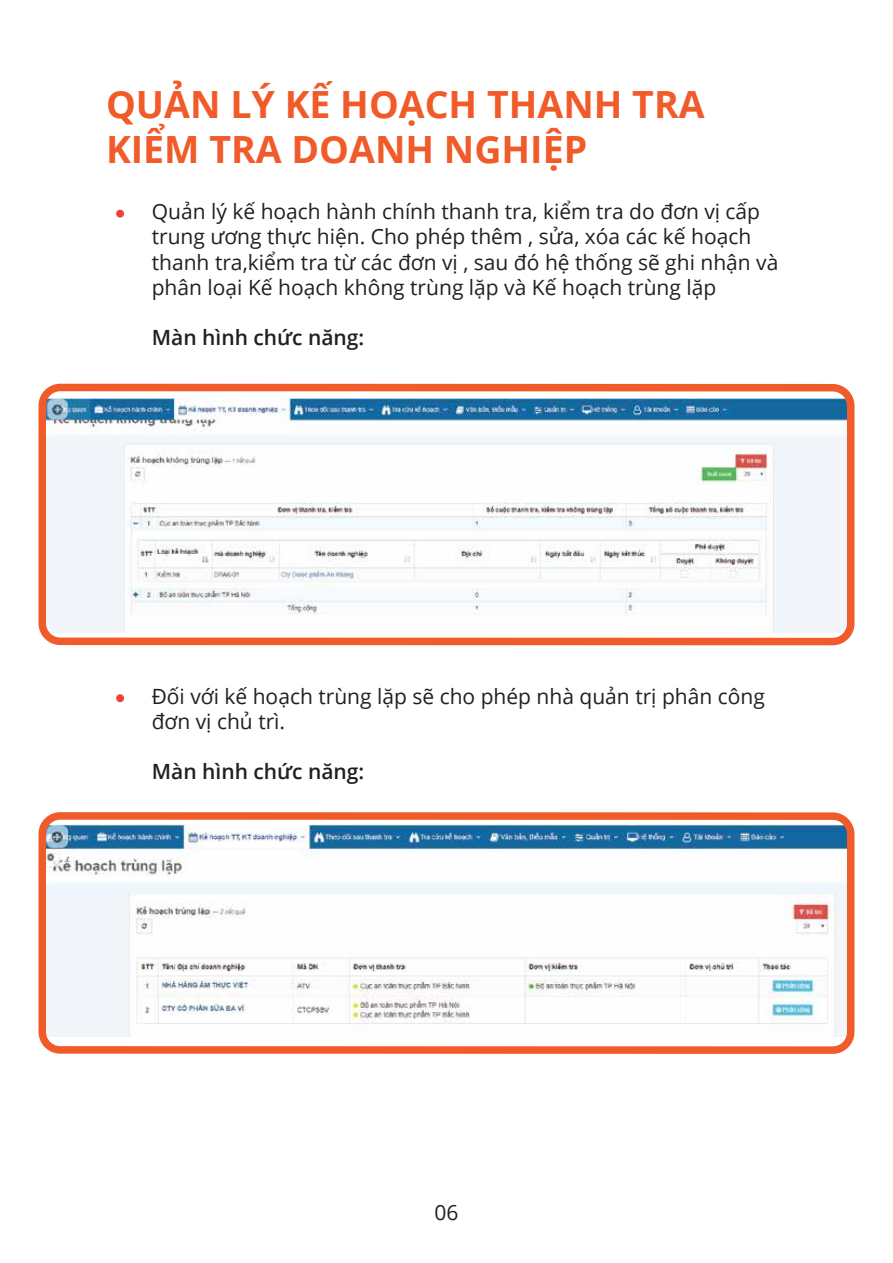
<style>
.page{position:relative;width:893px;height:1263px;background:#fff}
.page>*{position:absolute;margin:0;border:0;box-sizing:border-box;transform-origin:0 0}
.t1{font:700 37.5px/45px "Open Sans";color:#f15a29}
.t2{font:21px/25.2px "Open Sans";color:#231f20}
.t3{font:600 21px "Open Sans";color:#231f20}
</style>
<div class="page">
<div style="left:116px;top:210px;width:8px;height:8px;background:#ef4136;border-radius:50%"></div>
<div style="left:116px;top:694px;width:8px;height:8px;background:#ef4136;border-radius:50%"></div>
<div style="left:837px;top:896px;width:19px;height:15px;background:#f8ac94"></div>
<img style="left:47px;top:399px;width:798px;height:233px">
<div style="left:38px;top:384px;width:816px;height:261px;border:8px solid #f15a29;border-radius:18px"></div>
<img style="left:47px;top:825px;width:798px;height:212px">
<div style="left:38px;top:812px;width:816px;height:242px;border:8px solid #f15a29;border-radius:18px"></div>
<h1 class="t1" style="left:106px;top:81px;width:600px">QUẢN LÝ KẾ HOẠCH THANH TRA<br>KIỂM TRA DOANH NGHIỆP</h1>
<p class="t2" style="left:152px;top:198px;width:628px">Quản lý kế hoạch hành chính thanh tra, kiểm tra do đơn vị cấp trung ương thực hiện. Cho phép thêm , sửa, xóa các kế hoạch thanh tra,kiểm tra từ các đơn vị , sau đó hệ thống sẽ ghi nhận và phân loại Kế hoạch không trùng lặp và Kế hoạch trùng lặp</p>
<p class="t3" style="left:152px;top:323px;width:214px">Màn hình chức năng:</p>
<p class="t2" style="left:152px;top:683px;width:615px">Đối với kế hoạch trùng lặp sẽ cho phép nhà quản trị phân công đơn vị chủ trì.</p>
<p class="t3" style="left:152px;top:757px;width:214px">Màn hình chức năng:</p>
<p class="t2" style="left:434px;top:1200px;width:26px">06</p>
</div>
